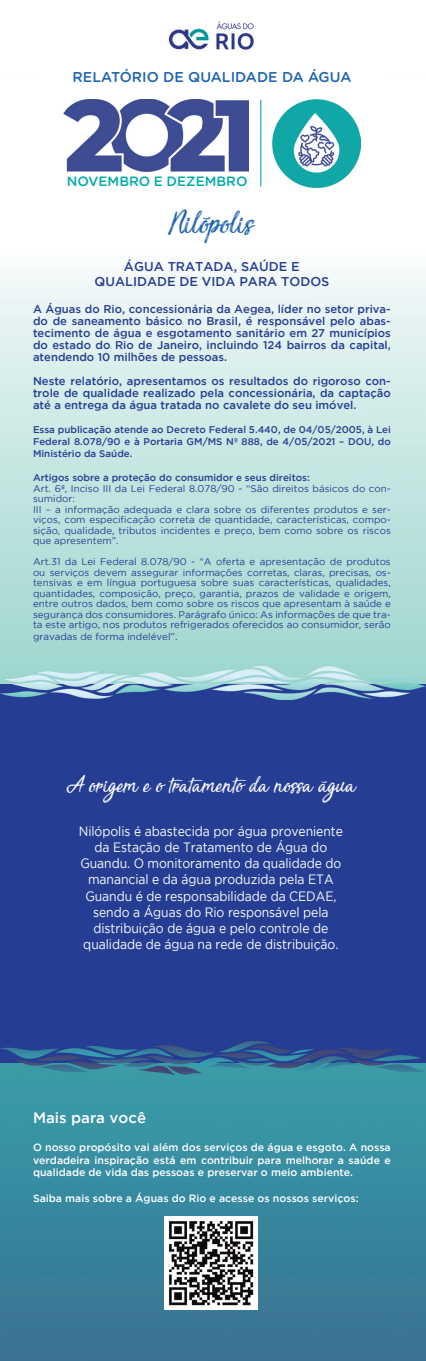
<style>
.page{position:relative;width:426px;height:1361px;background:#fff}
.page>*{position:absolute;margin:0;border:0;box-sizing:border-box;transform-origin:0 0}
.t1{font:42px "Sensations and Qualities";color:#1f64ae}
.t2{font:30px "Sensations and Qualities";color:#fff}
.t3{font:500 15px "Gotham";color:#fff}
.t4{font:500 14.25px "Gotham Rounded";color:#1f64ae}
.t5{font:13.5px/16.2px "Gotham";letter-spacing:-.005em;color:#fff;text-align:center;scale:.9 1}
.t6{font:500 13.5px "Gotham Rounded";color:#00aaad}
.t7{font:500 12.75px/15px "Gotham";color:#253e93;text-align:center}
.t8{font:500 11.25px/12px "Gotham";color:#253e93;text-align:justify}
.t9{font:500 10.5px/12.6px "Gotham";color:#fff;text-align:justify}
.t10{font:9.75px/10.5px "Gotham";color:#253e93}
.t11{font:500 9.75px/12px "Gotham";color:#253e93;text-align:justify}
</style>
<div class="page">
<img style="left:0;top:100px;width:309px;height:566px">
<img style="left:349px;top:130px;width:76px;height:536px">
<img style="left:309px;top:187px;width:40px;height:479px">
<img style="left:0;top:1074px;width:425px;height:287px">
<div style="left:0;top:684px;width:425px;height:378px;background:#253e93"></div>
<img style="left:63px;top:99px;width:185px;height:72px">
<img style="left:272px;top:99px;width:87px;height:88px">
<hr style="left:260px;top:100px;width:1px;height:87px;background:#00aaad">
<img style="left:0;top:666px;width:425px;height:34px">
<img style="left:0;top:1041px;width:425px;height:33px">
<img style="left:168px;top:21px;width:86px;height:29px">
<img style="left:165px;top:1216px;width:92px;height:93px">
<h3 class="t4" style="left:72px;top:67px;width:280px">RELATÓRIO DE QUALIDADE DA ÁGUA</h3>
<h3 class="t6" style="left:67px;top:172px;width:182px">NOVEMBRO E DEZEMBRO</h3>
<h1 class="t1" style="left:168px;top:203px;width:89px">Nilópolis</h1>
<h3 class="t7" style="left:94px;top:258px;width:236px">ÁGUA TRATADA, SAÚDE E<br>QUALIDADE DE VIDA PARA TODOS</h3>
<p class="t8" style="left:33px;top:303px;width:359px">A Águas do Rio, concessionária da Aegea, líder no setor priva&shy;do de saneamento básico no Brasil, é responsável pelo abas&shy;tecimento de água e esgotamento sanitário em 27 municípios do estado do Rio de Janeiro, incluindo 124 bairros da capital, atendendo 10 milhões de pessoas.</p>
<p class="t8" style="left:33px;top:375px;width:359px">Neste relatório, apresentamos os resultados do rigoroso con&shy;trole de qualidade realizado pela concessionária, da captação até a entrega da água tratada no cavalete do seu imóvel.</p>
<p class="t11" style="left:33px;top:423px;width:359px">Essa publicação atende ao Decreto Federal 5.440, de 04/05/2005, à Lei Federal 8.078/90 e à Portaria GM/MS Nº 888, de 4/05/2021 – DOU, do Ministério da Saúde.</p>
<p class="t11" style="left:33px;top:471px;width:278px">Artigos sobre a proteção do consumidor e seus direitos:</p>
<p class="t10" style="left:33px;top:483px;width:359px">Art. 6º, Inciso III da Lei Federal 8.078/90 - “São direitos básicos do con&shy;sumidor:<br>III – a informação adequada e clara sobre os diferentes produtos e ser&shy;viços, com especificação correta de quantidade, características, compo&shy;sição, qualidade, tributos incidentes e preço, bem como sobre os riscos que apresentem”.</p>
<p class="t10" style="left:33px;top:556px;width:359px;text-align:justify">Art.31 da Lei Federal 8.078/90 - “A oferta e apresentação de produtos ou serviços devem assegurar informações corretas, claras, precisas, os&shy;tensivas e em língua portuguesa sobre suas características, qualidades, quantidades, composição, preço, garantia, prazos de validade e origem, entre outros dados, bem como sobre os riscos que apresentam à saúde e segurança dos consumidores. Parágrafo único: As informações de que tra&shy;ta este artigo, nos produtos refrigerados oferecidos ao consumidor, serão</p>
<p class="t10" style="left:33px;top:631px;width:146px">gravadas de forma indelével”.</p>
<h2 class="t2" style="left:67px;top:770px;width:291px">A origem e o tratamento da nossa água</h2>
<p class="t5" style="left:79px;top:823px;width:294px">Nilópolis é abastecida por água proveniente da Estação de Tratamento de Água do Guandu. O monitoramento da qualidade do manancial e da água produzida pela ETA Guandu é de responsabilidade da CEDAE, sendo a Águas do Rio responsável pela distribuição de água e pelo controle de qualidade de água na rede de distribuição.</p>
<h3 class="t3" style="left:33px;top:1109px;width:114px">Mais para você</h3>
<p class="t9" style="left:33px;top:1141px;width:359px">O nosso propósito vai além dos serviços de água e esgoto. A nossa verdadeira inspiração está em contribuir para melhorar a saúde e qualidade de vida das pessoas e preservar o meio ambiente.</p>
<p class="t9" style="left:33px;top:1191px;width:326px">Saiba mais sobre a Águas do Rio e acesse os nossos serviços:</p>
</div>
